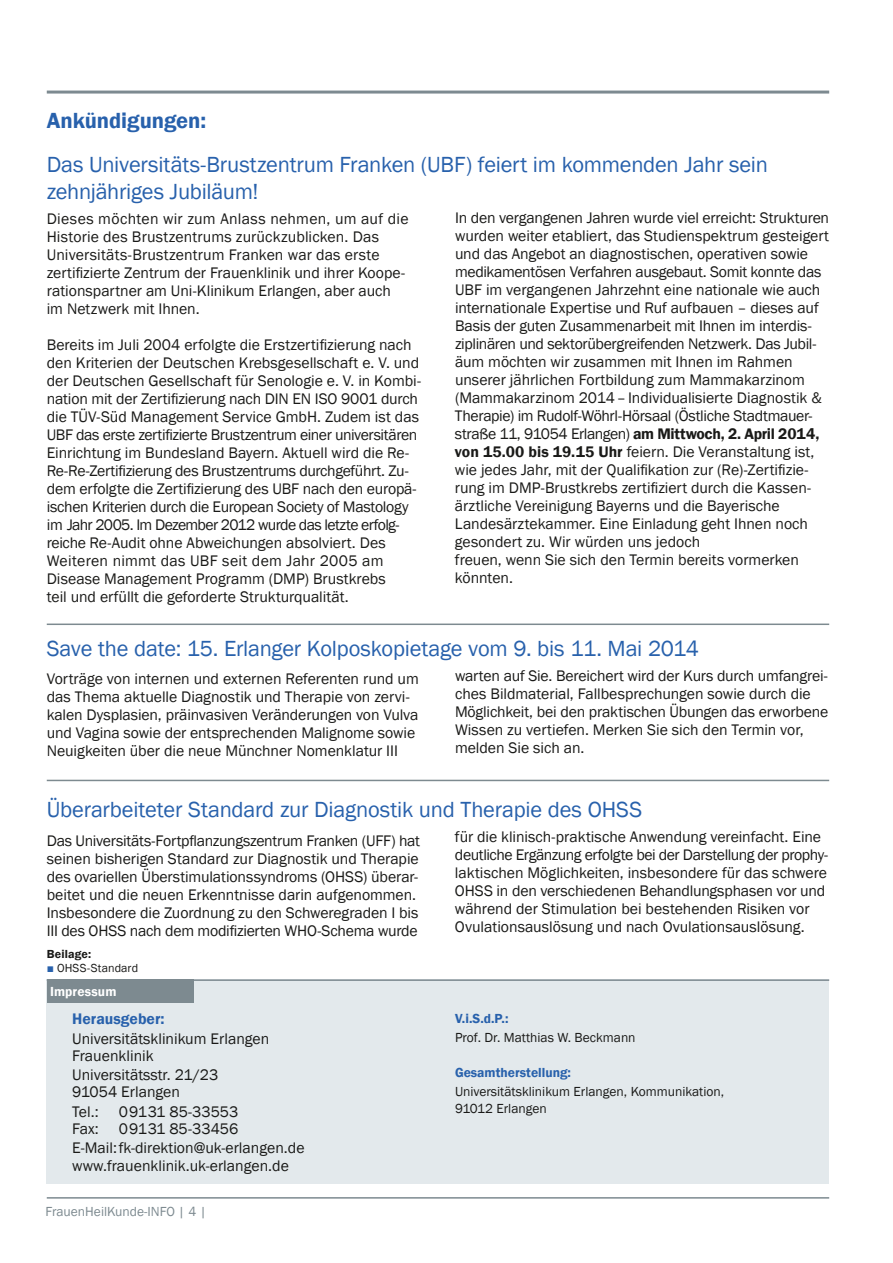
<style>
.page{position:relative;width:893px;height:1263px;background:#fff}
.page>*{position:absolute;margin:0;border:0;box-sizing:border-box;transform-origin:0 0}
.t1{font:22.5px/27px "Franklin Gothic";letter-spacing:-.01em;color:#2861ac}
.t2{font:600 22.5px "Franklin Gothic";letter-spacing:-.005em;color:#2861ac}
.t3{font:15.75px/18px "Franklin Gothic";letter-spacing:-.005em;color:#1a1a18}
.t4{font:600 15.75px "Franklin Gothic";color:#2861ac}
.t5{font:13.5px/17.2px "Franklin Gothic";color:#1a1a18}
.t6{font:600 13.5px "Franklin Gothic";color:#2861ac}
.t7{font:13.5px "Franklin Gothic";color:#7d8a90}
.t8{font:600 13.5px "Franklin Gothic";letter-spacing:.005em;color:#fff}
.t9{font:12px "Franklin Gothic";letter-spacing:.01em;color:#1a1a18}
.t10{font:600 12px "Franklin Gothic";letter-spacing:.015em;color:#1a1a18}
.s1{font-weight:600;color:#2861ac}
.s2{font-weight:600}
</style>
<div class="page">
<div style="left:47px;top:980px;width:782px;height:204px;background:#e3e9ec"></div>
<hr style="left:47px;top:1197px;width:782px;height:1px;background:#7d8a90">
<div style="left:47px;top:979px;width:146px;height:24px;background:#7d8a90"></div>
<hr style="left:47px;top:979px;width:782px;height:2px;background:#7d8a90">
<hr style="left:47px;top:91px;width:782px;height:3px;background:#7d8a90">
<hr style="left:47px;top:623px;width:782px;height:2px;background:#7d8a90">
<hr style="left:47px;top:780px;width:782px;height:1px;background:#7d8a90">
<h1 class="t2" style="left:47px;top:107px;width:161px">Ankündigungen:</h1>
<h1 class="t1" style="left:47px;top:151px;width:723px">Das Universitäts-Brustzentrum Franken (UBF) feiert im kommenden Jahr sein zehnjähriges Jubiläum!</h1>
<p class="t3" style="left:47px;top:210px;width:363px">Dieses möchten wir zum Anlass nehmen, um auf die Historie des Brustzentrums zurückzublicken. Das Universitäts-Brustzentrum Franken war das erste zertifizierte Zentrum der Frauenklinik und ihrer Koope&shy;rationspartner am Uni-Klinikum Erlangen, aber auch im Netzwerk mit Ihnen.</p>
<p class="t3" style="left:47px;top:336px;width:376px">Bereits im Juli 2004 erfolgte die Erstzertifizierung nach den Kriterien der Deutschen Krebsgesellschaft e. V. und der Deutschen Gesellschaft für Senologie e. V. in Kombi&shy;nation mit der Zertifizierung nach DIN EN ISO 9001 durch die TÜV-Süd Management Service GmbH. Zudem ist das UBF das erste zertifizierte Brustzentrum einer universitären Einrichtung im Bundesland Bayern. Aktuell wird die Re-Re-Re-Zertifizierung des Brustzentrums durchgeführt. Zu&shy;dem erfolgte die Zertifizierung des UBF nach den europä&shy;ischen Kriterien durch die European Society of Mastology im Jahr 2005. Im Dezember 2012 wurde das letzte erfolg&shy;reiche Re-Audit ohne Abweichungen absolviert. Des Weiteren nimmt das UBF seit dem Jahr 2005 am Disease Management Programm (DMP) Brustkrebs<br>teil und erfüllt die geforderte Strukturqualität.</p>
<h1 class="t1" style="left:47px;top:635px;width:654px">Save the date: 15. Erlanger Kolposkopietage vom 9. bis 11. Mai 2014</h1>
<p class="t3" style="left:47px;top:670px;width:374px">Vorträge von internen und externen Referenten rund um das Thema aktuelle Diagnostik und Therapie von zervi&shy;kalen Dysplasien, präinvasiven Veränderungen von Vulva und Vagina sowie der entsprechenden Malignome sowie Neuigkeiten über die neue Münchner Nomenklatur III</p>
<p class="t3" style="left:455px;top:667px;width:375px">warten auf Sie. Bereichert wird der Kurs durch umfangrei&shy;ches Bildmaterial, Fallbesprechungen sowie durch die Möglichkeit, bei den praktischen Übungen das erworbene Wissen zu vertiefen. Merken Sie sich den Termin vor, melden Sie sich an.</p>
<h1 class="t1" style="left:47px;top:797px;width:597px">Überarbeiteter Standard zur Diagnostik und Therapie des OHSS</h1>
<p class="t3" style="left:47px;top:831px;width:375px">Das Universitäts-Fortpflanzungszentrum Franken (UFF) hat seinen bisherigen Standard zur Diagnostik und Therapie des ovariellen Überstimulationssyndroms (OHSS) überar&shy;beitet und die neuen Erkenntnisse darin aufgenommen.<br>Insbesondere die Zuordnung zu den Schweregraden I bis III des OHSS nach dem modifizierten WHO-Schema wurde</p>
<p class="t3" style="left:455px;top:828px;width:374px">für die klinisch-praktische Anwendung vereinfacht. Eine deutliche Ergänzung erfolgte bei der Darstellung der prophy&shy;laktischen Möglichkeiten, insbesondere für das schwere OHSS in den verschiedenen Behandlungsphasen vor und während der Stimulation bei bestehenden Risiken vor Ovulationsauslösung und nach Ovulationsauslösung.</p>
<p class="t10" style="left:47px;top:946px;width:46px">Beilage:</p>
<p class="t9" style="left:47px;top:960px;width:93px"><span class="s1">■</span> OHSS-Standard</p>
<p class="t3" style="left:455px;top:209px;width:376px">In den vergangenen Jahren wurde viel erreicht: Strukturen wurden weiter etabliert, das Studienspektrum gesteigert und das Angebot an diagnostischen, operativen sowie medikamentösen Verfahren ausgebaut. Somit konnte das UBF im vergangenen Jahrzehnt eine nationale wie auch internationale Expertise und Ruf aufbauen – dieses auf Basis der guten Zusammenarbeit mit Ihnen im interdis&shy;ziplinären und sektorübergreifenden Netzwerk. Das Jubil&shy;äum möchten wir zusammen mit Ihnen im Rahmen unserer jährlichen Fortbildung zum Mammakarzinom (Mammakarzinom 2014–Individualisierte Diagnostik &amp; Therapie) im Rudolf-Wöhrl-Hörsaal (Östliche Stadtmauer&shy;straße 11, 91054 Erlangen) <span class="s2">am Mittwoch, 2. April 2014, von 15.00 bis 19.15 Uhr</span> feiern. Die Veranstaltung ist, wie jedes Jahr, mit der Qualifikation zur (Re)-Zertifizie&shy;rung im DMP-Brustkrebs zertifiziert durch die Kassen&shy;ärztliche Vereinigung Bayerns und die Bayerische Landesärztekammer. Eine Einladung geht Ihnen noch gesondert zu. Wir würden uns jedoch<br>freuen, wenn Sie sich den Termin bereits vormerken könnten.</p>
<p class="t8" style="left:50px;top:983px;width:68px">Impressum</p>
<p class="t4" style="left:72px;top:1009px;width:94px">Herausgeber:</p>
<p class="t3" style="left:72px;top:1030px;width:199px;line-height:17.2px">Universitätsklinikum Erlangen<br>Frauenklinik</p>
<p class="t3" style="left:72px;top:1067px;width:148px;line-height:17.2px">Universitätsstr. 21/23<br>91054 Erlangen</p>
<p class="t3" style="left:72px;top:1103px;width:28px">Tel.:</p>
<p class="t3" style="left:119px;top:1103px;width:121px">09131 85-33553</p>
<p class="t3" style="left:72px;top:1120px;width:28px">Fax:</p>
<p class="t3" style="left:72px;top:1119px;width:234px;line-height:19.4px;text-indent:46px">09131 85-33456<br>E-Mail:fk-direktion@uk-erlangen.de</p>
<p class="t3" style="left:72px;top:1157px;width:218px">www.frauenklinik.uk-erlangen.de</p>
<p class="t7" style="left:46px;top:1203px;width:162px">FrauenHeilKunde-INFO | 4 |</p>
<p class="t6" style="left:455px;top:1010px;width:55px">V.i.S.d.P.:</p>
<p class="t5" style="left:455px;top:1029px;width:182px">Prof. Dr. Matthias W. Beckmann</p>
<p class="t6" style="left:455px;top:1064px;width:118px">Gesamtherstellung:</p>
<p class="t5" style="left:455px;top:1083px;width:271px">Universitätsklinikum Erlangen, Kommunikation,<br>91012 Erlangen</p>
</div>
